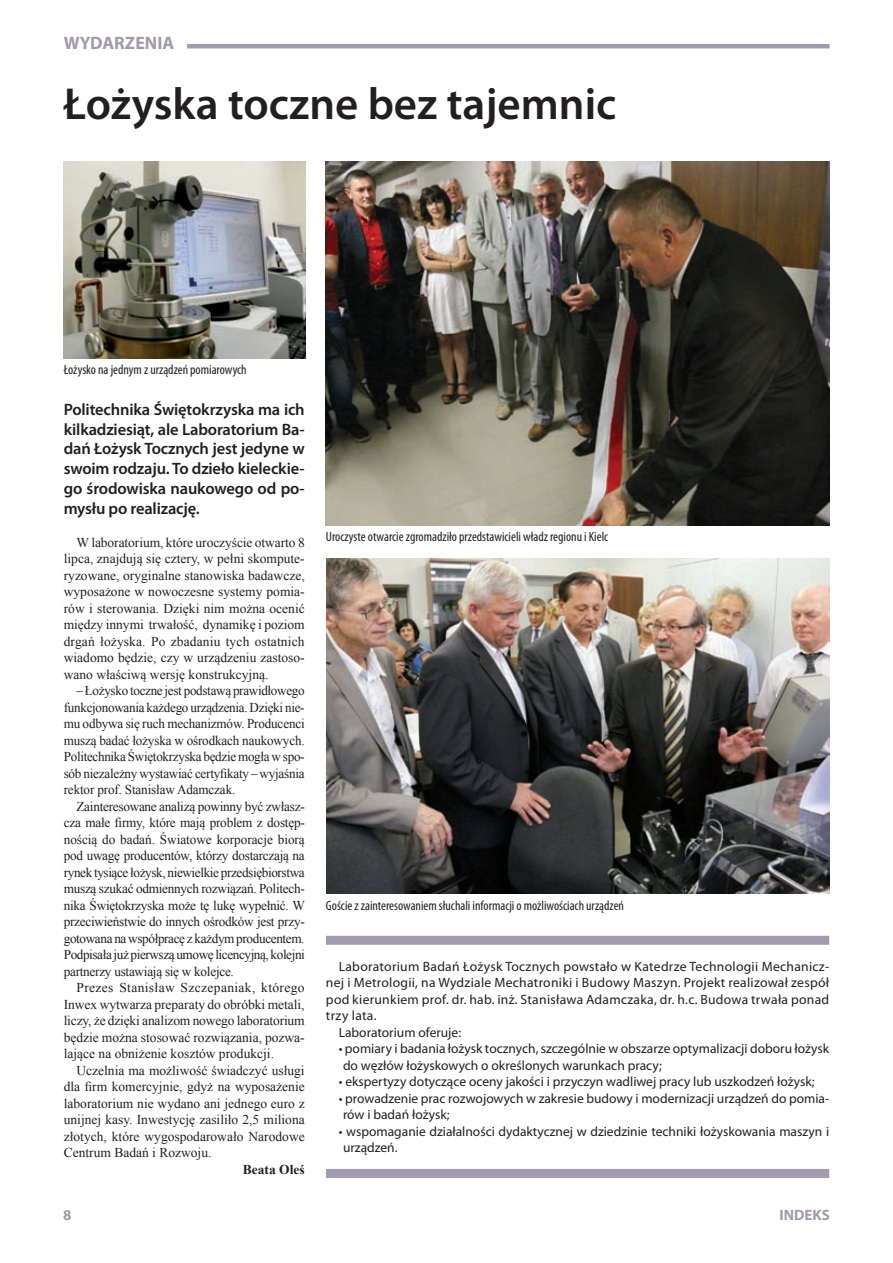
<style>
.page{position:relative;width:893px;height:1263px;background:#fff}
.page>*{position:absolute;margin:0;border:0;box-sizing:border-box;transform-origin:0 0}
.t1{font:600 45px "Myriad Pro";color:#231f20}
.t2{font:700 18px "Myriad Pro";color:#a29aae}
.t3{font:600 16.5px/19.8px "Myriad Pro";letter-spacing:-.01em;color:#231f20;text-align:justify}
.t4{font:700 15px "Myriad Pro";color:#a29aae}
.t5{font:13.5px/16.5px "Times New Roman";color:#231f20;text-align:justify}
.t6{font:13.5px/16.5px "Myriad Pro";color:#231f20}
.t7{font:13.5px "Myriad Pro";letter-spacing:.02em;color:#231f20}
.t8{font:condensed 13.5px "Myriad Pro";color:#231f20}
.t9{font:700 13.5px "Times New Roman";color:#231f20}
</style>
<div class="page">
<hr style="left:187px;top:44px;width:642px;height:4px;background:#a29aae">
<div style="left:326px;top:936px;width:503px;height:9px;background:#a29aae"></div>
<div style="left:326px;top:1169px;width:503px;height:9px;background:#a29aae"></div>
<img style="left:64px;top:161px;width:241px;height:198px">
<img style="left:326px;top:558px;width:503px;height:336px">
<img style="left:326px;top:161px;width:503px;height:365px">
<h2 class="t2" style="left:64px;top:31px;width:112px">WYDARZENIA</h2>
<h1 class="t1" style="left:64px;top:75px;width:554px">Łożyska toczne bez tajemnic</h1>
<p class="t8" style="left:64px;top:361px;width:185px">Łożysko na jednym z urządzeń pomiarowych</p>
<p class="t3" style="left:64px;top:399px;width:242px">Politechnika Świętokrzyska ma ich kilkadziesiąt, ale Laboratorium Ba&shy;dań Łożysk Tocznych jest jedyne w swoim rodzaju. To dzieło kieleckie&shy;go środowiska naukowego od po&shy;mysłu po realizację.</p>
<p class="t5" style="left:64px;top:534px;width:243px;text-indent:13px">W laboratorium, które uroczyście otwarto 8 lipca, znajdują się cztery, w pełni skompute&shy;ryzowane, oryginalne stanowiska badawcze, wyposażone w nowoczesne systemy pomia&shy;rów i sterowania. Dzięki nim można ocenić między innymi trwałość, dynamikę i poziom drgań łożyska. Po zbadaniu tych ostatnich wiadomo będzie, czy w urządzeniu zastoso&shy;wano właściwą wersję konstrukcyjną.</p>
<p class="t5" style="left:64px;top:682px;width:243px;text-indent:13px">– Łożysko toczne jest podstawą prawidłowego funkcjonowania każdego urządzenia. Dzięki nie&shy;mu odbywa się ruch mechanizmów. Producenci muszą badać łożyska w ośrodkach naukowych.<br>Politechnika Świętokrzyska będzie mogła w spo&shy;sób niezależny wystawiać certyfikaty – wyjaśnia rektor prof. Stanisław Adamczak.</p>
<p class="t5" style="left:64px;top:798px;width:243px;text-indent:13px">Zainteresowane analizą powinny być zwłasz&shy;cza małe firmy, które mają problem z dostęp&shy;nością do badań. Światowe korporacje biorą pod uwagę producentów, którzy dostarczają na rynek tysiące łożysk, niewielkie przedsiębiorstwa muszą szukać odmiennych rozwiązań. Politech&shy;nika Świętokrzyska może tę lukę wypełnić. W przeciwieństwie do innych ośrodków jest przy&shy;gotowana na współpracę z każdym producentem.<br>Podpisała już pierwszą umowę licencyjną, kolejni partnerzy ustawiają się w kolejce.</p>
<p class="t5" style="left:64px;top:979px;width:242px;text-indent:13px">Prezes Stanisław Szczepaniak, którego Inwex wytwarza preparaty do obróbki metali, liczy, że dzięki analizom nowego laboratorium będzie można stosować rozwiązania, pozwa&shy;lające na obniżenie kosztów produkcji.</p>
<p class="t5" style="left:64px;top:1062px;width:242px;text-indent:13px">Uczelnia ma możliwość świadczyć usługi dla firm komercyjnie, gdyż na wyposażenie laboratorium nie wydano ani jednego euro z unijnej kasy. Inwestycję zasiliło 2,5 miliona złotych, które wygospodarowało Narodowe Centrum Badań i Rozwoju.</p>
<p class="t9" style="left:243px;top:1160px;width:63px">Beata Oleś</p>
<p class="t8" style="left:326px;top:528px;width:284px">Uroczyste otwarcie zgromadziło przedstawicieli władz regionu i Kielc</p>
<p class="t8" style="left:326px;top:897px;width:300px">Goście z zainteresowaniem słuchali informacji o możliwościach urządzeń</p>
<p class="t7" style="left:339px;top:958px;width:492px">Laboratorium Badań Łożysk Tocznych powstało w Katedrze Technologii Mechanicz-</p>
<p class="t7" style="left:326px;top:974px;width:505px">nej i Metrologii, na Wydziale Mechatroniki i Budowy Maszyn. Projekt realizował zespół</p>
<p class="t7" style="left:326px;top:991px;width:505px">pod kierunkiem prof. dr. hab. inż. Stanisława Adamczaka, dr. h.c. Budowa trwała ponad</p>
<p class="t7" style="left:326px;top:1007px;width:52px">trzy lata.</p>
<p class="t6" style="left:339px;top:1024px;width:124px">Laboratorium oferuje:</p>
<p class="t6" style="left:343px;top:1040px;width:488px;text-indent:-4px">• pomiary i badania łożysk tocznych, szczególnie w obszarze optymalizacji doboru łożysk do węzłów łożyskowych o określonych warunkach pracy;</p>
<p class="t6" style="left:339px;top:1073px;width:477px">• ekspertyzy dotyczące oceny jakości i przyczyn wadliwej pracy lub uszkodzeń łożysk;</p>
<p class="t6" style="left:343px;top:1090px;width:488px;text-indent:-4px">• prowadzenie prac rozwojowych w zakresie budowy i modernizacji urządzeń do pomia&shy;rów i badań łożysk;</p>
<p class="t6" style="left:343px;top:1123px;width:488px;text-indent:-4px">• wspomaganie działalności dydaktycznej w dziedzinie techniki łożyskowania maszyn i urządzeń.</p>
<p class="t4" style="left:63px;top:1205px;width:10px">8</p>
<p class="t4" style="left:779px;top:1205px;width:52px">INDEKS</p>
</div>
